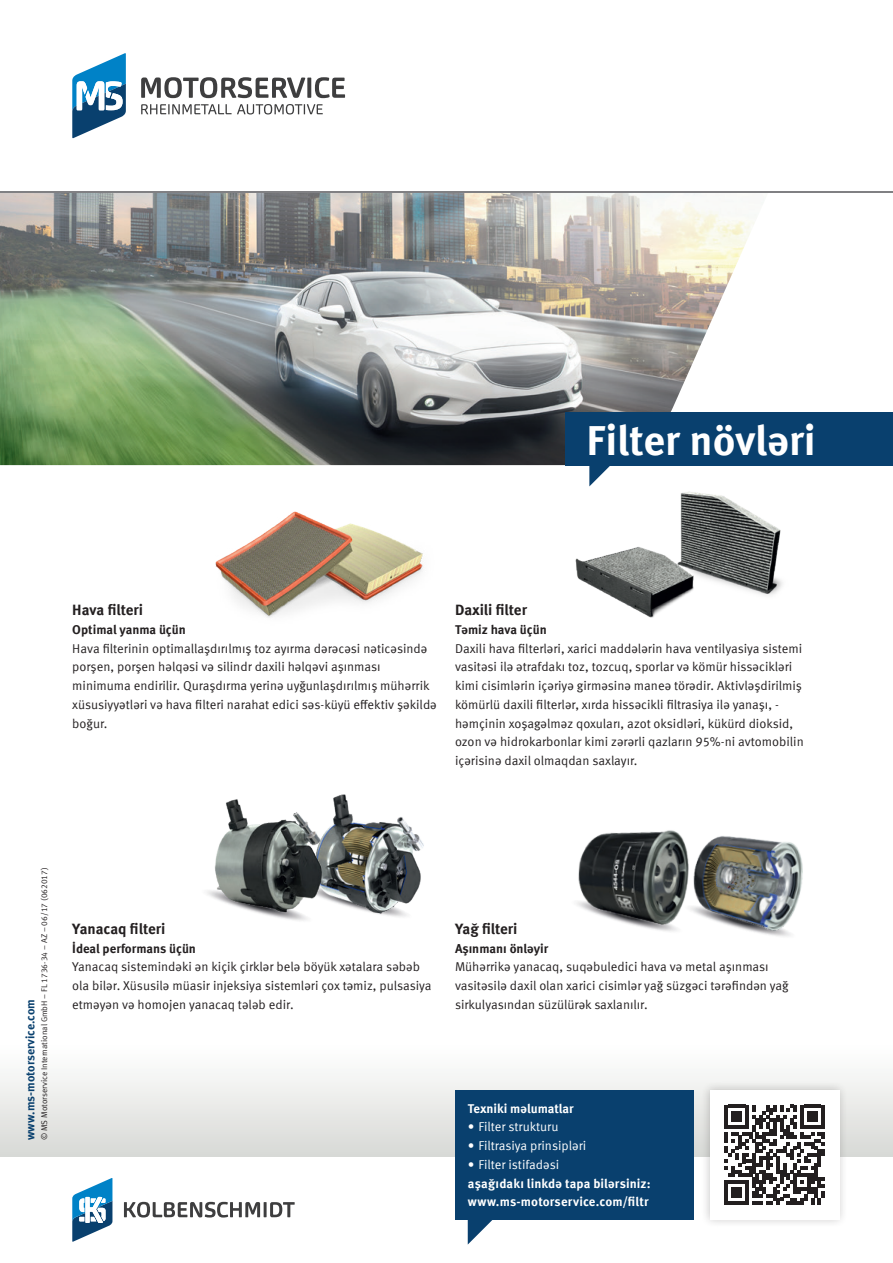
<style>
.page{position:relative;width:893px;height:1263px;background:#fff}
.page>*{position:absolute;margin:0;border:0;box-sizing:border-box;transform-origin:0 0}
.t1{font:700 42px "Meta Offc Pro";color:#fff}
.t2{font:700 15px "Meta Offc Pro";letter-spacing:-.005em;color:#231f20}
.t3{font:12.75px/18.8px "Meta Offc Pro Norm";color:#231f20}
.t4{font:700 12.75px/18.8px "Meta Offc Pro";letter-spacing:.005em;color:#fff}
.t5{font:700 12.75px "Meta Offc Pro";color:#231f20}
.t6{font:12.75px "Meta Offc Pro Norm";color:#fff}
.t7{font:700 12px "Meta Offc Pro";color:#09406e}
.t8{font:8.25px "Meta Offc Pro Norm";color:#231f20}
</style>
<div class="page">
<img style="left:334px;top:794px;width:90px;height:123px">
<svg style="left:141px;top:77px;width:204px;height:21px"></svg>
<svg style="left:141px;top:104px;width:182px;height:10px"></svg>
<svg style="left:72px;top:53px;width:54px;height:85px"></svg>
<hr style="left:0;top:191px;width:893px;height:2px;background:#808083">
<div style="left:0;top:1042px;width:893px;height:115px;background:linear-gradient(to bottom,#fff,#d7d9d5)"></div>
<svg style="left:124px;top:1202px;width:171px;height:15px"></svg>
<svg style="left:72px;top:1178px;width:40px;height:64px"></svg>
<img style="left:575px;top:486px;width:208px;height:132px">
<img style="left:207px;top:797px;width:127px;height:124px">
<img style="left:215px;top:511px;width:208px;height:107px">
<img style="left:0;top:193px;width:755px;height:272px">
<div style="left:701px;top:1081px;width:147px;height:147px;background:#231f20;opacity:.25"></div>
<div style="left:710px;top:1090px;width:129px;height:129px;background:#fff"></div>
<svg style="left:725px;top:1104px;width:100px;height:100px"></svg>
<img style="left:705px;top:836px;width:98px;height:101px">
<img style="left:576px;top:830px;width:129px;height:102px">
<div style="left:455px;top:1090px;width:238px;height:129px;background:#09406e"></div>
<svg style="left:468px;top:1219px;width:25px;height:25px"></svg>
<svg style="left:589px;top:465px;width:22px;height:21px"></svg>
<div style="left:565px;top:412px;width:328px;height:53px;background:#09406e"></div>
<h1 class="t1" style="left:587px;top:407px;width:231px">Filter növləri</h1>
<p class="t2" style="left:72px;top:598px;width:72px">Hava filteri</p>
<p class="t5" style="left:72px;top:619px;width:115px">Optimal yanma üçün</p>
<p class="t3" style="left:72px;top:638px;width:366px">Hava filterinin optimallaşdırılmış toz ayırma dərəcəsi nəticəsində porşen, porşen həlqəsi və silindr daxili həlqəvi aşınması minimuma endirilir. Quraşdırma yerinə uyğunlaşdırılmış mühərrik xüsusiyyətləri və hava filteri narahat edici səs-küyü effektiv şəkildə boğur.</p>
<p class="t2" style="left:455px;top:598px;width:74px">Daxili filter</p>
<p class="t5" style="left:455px;top:619px;width:93px">Təmiz hava üçün</p>
<p class="t3" style="left:455px;top:638px;width:350px">Daxili hava filterləri, xarici maddələrin hava ventilyasiya sistemi vasitəsi ilə ətrafdakı toz, tozcuq, sporlar və kömür hissəcikləri kimi cisimlərin içəriyə girməsinə maneə törədir. Aktivləşdirilmiş kömürlü daxili filterlər, xırda hissəcikli filtrasiya ilə yanaşı, - həmçinin xoşagəlməz qoxuları, azot oksidləri, kükürd dioksid, ozon və hidrokarbonlar kimi zərərli qazların 95%-ni avtomobilin içərisinə daxil olmaqdan saxlayır.</p>
<p class="t8" style="left:38px;top:1140px;width:274px;rotate:-90deg">© MS Motorservice International GmbH – FL 1736-34 – AZ – 06/17 (062017)</p>
<p class="t7" style="left:21px;top:1140px;width:143px;rotate:-90deg">www.ms-motorservice.com</p>
<p class="t2" style="left:72px;top:917px;width:95px">Yanacaq filteri</p>
<p class="t5" style="left:72px;top:938px;width:125px">İdeal performans üçün</p>
<p class="t3" style="left:72px;top:957px;width:361px">Yanacaq sistemindəki ən kiçik çirklər belə böyük xətalara səbəb ola bilər. Xüsusilə müasir injeksiya sistemləri çox təmiz, pulsasiya etməyən və homojen yanacaq tələb edir.</p>
<p class="t2" style="left:455px;top:917px;width:64px">Yağ filteri</p>
<p class="t5" style="left:455px;top:938px;width:95px">Aşınmanı önləyir</p>
<p class="t3" style="left:455px;top:957px;width:335px">Mühərrikə yanacaq, suqəbuledici hava və metal aşınması vasitəsilə daxil olan xarici cisimlər yağ süzgəci tərəfindən yağ sirkulyasından süzülürək saxlanılır.</p>
<p class="t4" style="left:468px;top:1098px;width:108px">Texniki məlumatlar</p>
<p class="t6" style="left:468px;top:1117px;width:92px">• Filter strukturu</p>
<p class="t6" style="left:468px;top:1136px;width:120px">• Filtrasiya prinsipləri</p>
<p class="t6" style="left:468px;top:1155px;width:93px">• Filter istifadəsi</p>
<p class="t4" style="left:468px;top:1173px;width:184px">aşağıdakı linkdə tapa bilərsiniz: www.ms-motorservice.com/filtr</p>
</div>
